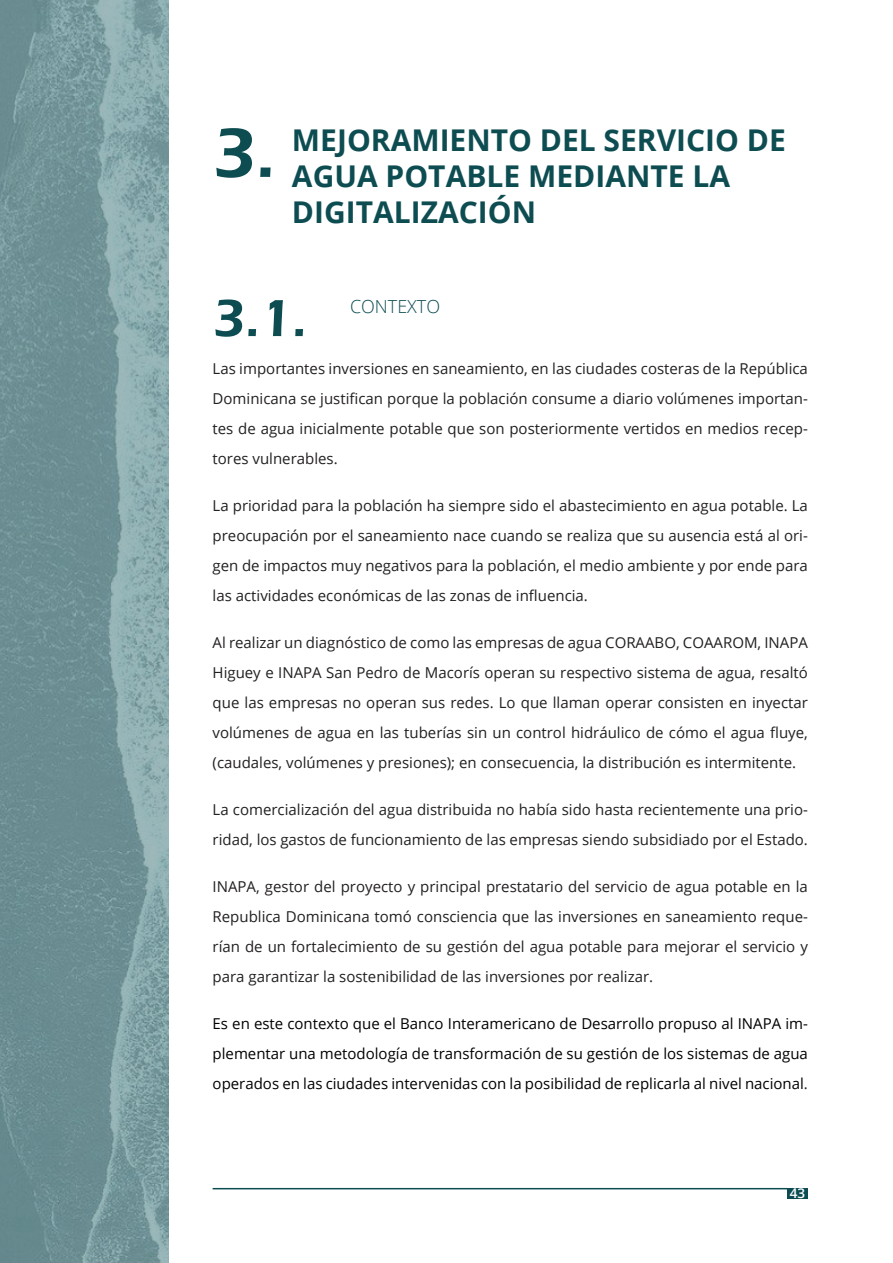
<style>
.page{position:relative;width:893px;height:1263px;background:#fff}
.page>*{position:absolute;margin:0;border:0;box-sizing:border-box;transform-origin:0 0}
.NUMERO_CAPITULO{font:600 72px "Eras ITC";color:#0d4d52}
.NUMERO_SUBCAPITULOS{font:600 54px "Eras ITC";color:#0d4d52}
.TEXTO_CAPITULOS{font:700 30px/36px "Open Sans";color:#0d4d52}
.TEXTO_SUBCAPITULOS{font:300 18px "Open Sans";color:#0d4d52}
.TEXTO_CORRIDO{font:15px/30px "Open Sans";color:#231f20;text-align:justify}
.TEXTO_CORRIDO-2{font:15px/30px "Open Sans";color:#000;text-align:justify}
.t1{font:600 13.5px "Open Sans";color:#fff}
.s1{color:#231f20}
</style>
<div class="page">
<div style="left:787px;top:1188px;width:21px;height:10px;background:#0d4d52"></div>
<hr style="left:213px;top:1188px;width:574px;height:1px;background:#0d4d52">
<img style="left:0;top:0;width:169px;height:1263px">
<p class="NUMERO_CAPITULO" style="left:213px;top:112px;width:64px">3.</p>
<p class="TEXTO_CAPITULOS" style="left:292px;top:121px;width:495px">MEJORAMIENTO DEL SERVICIO DE<br>AGUA POTABLE MEDIANTE LA</p>
<p class="TEXTO_CAPITULOS" style="left:292px;top:193px;width:246px">DIGITALIZACIÓN</p>
<p class="NUMERO_SUBCAPITULOS" style="left:213px;top:288px;width:95px">3.1.</p>
<p class="TEXTO_SUBCAPITULOS" style="left:350px;top:294px;width:92px">CONTEXTO</p>
<p class="TEXTO_CORRIDO" style="left:213px;top:353px;width:597px">Las importantes inversiones en saneamiento, en las ciudades costeras de la República Dominicana se justifican porque la población consume a diario volúmenes importan&shy;tes de agua inicialmente potable que son posteriormente vertidos en medios recep&shy;tores vulnerables.</p>
<p class="TEXTO_CORRIDO" style="left:213px;top:490px;width:597px">La prioridad para la población ha siempre sido el abastecimiento en agua potable. La preocupación por el saneamiento nace cuando se realiza que su ausencia está al ori&shy;gen de impactos muy negativos para la población, el medio ambiente y por ende para las actividades económicas de las zonas de influencia.</p>
<p class="TEXTO_CORRIDO" style="left:213px;top:627px;width:597px">Al realizar un diagnóstico de como las empresas de agua CORAABO, COAAROM, INAPA Higuey e INAPA San Pedro de Macorís operan su respectivo sistema de agua, resaltó que las empresas no operan sus redes. Lo que llaman operar consisten en inyectar volúmenes de agua en las tuberías sin un control hidráulico de cómo el agua fluye, (caudales, volúmenes y presiones); en consecuencia, la distribución es intermitente.</p>
<p class="TEXTO_CORRIDO" style="left:213px;top:794px;width:597px">La comercialización del agua distribuida no había sido hasta recientemente una prio&shy;ridad, los gastos de funcionamiento de las empresas siendo subsidiado por el Estado.</p>
<p class="TEXTO_CORRIDO" style="left:213px;top:871px;width:597px">INAPA, gestor del proyecto y principal prestatario del servicio de agua potable en la Republica Dominicana tomó consciencia que las inversiones en saneamiento reque&shy;rían de un fortalecimiento de su gestión del agua potable para mejorar el servicio y para garantizar la sostenibilidad de las inversiones por realizar.</p>
<p class="TEXTO_CORRIDO-2" style="left:213px;top:1008px;width:597px">Es en este contexto que el Banco Interamericano de Desarrollo propuso al INAPA im&shy;plementar una metodología de transformación de su gestión de los sistemas de agua operados en las ciudades intervenidas con la posibilidad de replicarla al nivel nacional<span class="s1">.</span></p>
<p class="t1" style="left:790px;top:1184px;width:17px">43</p>
</div>
